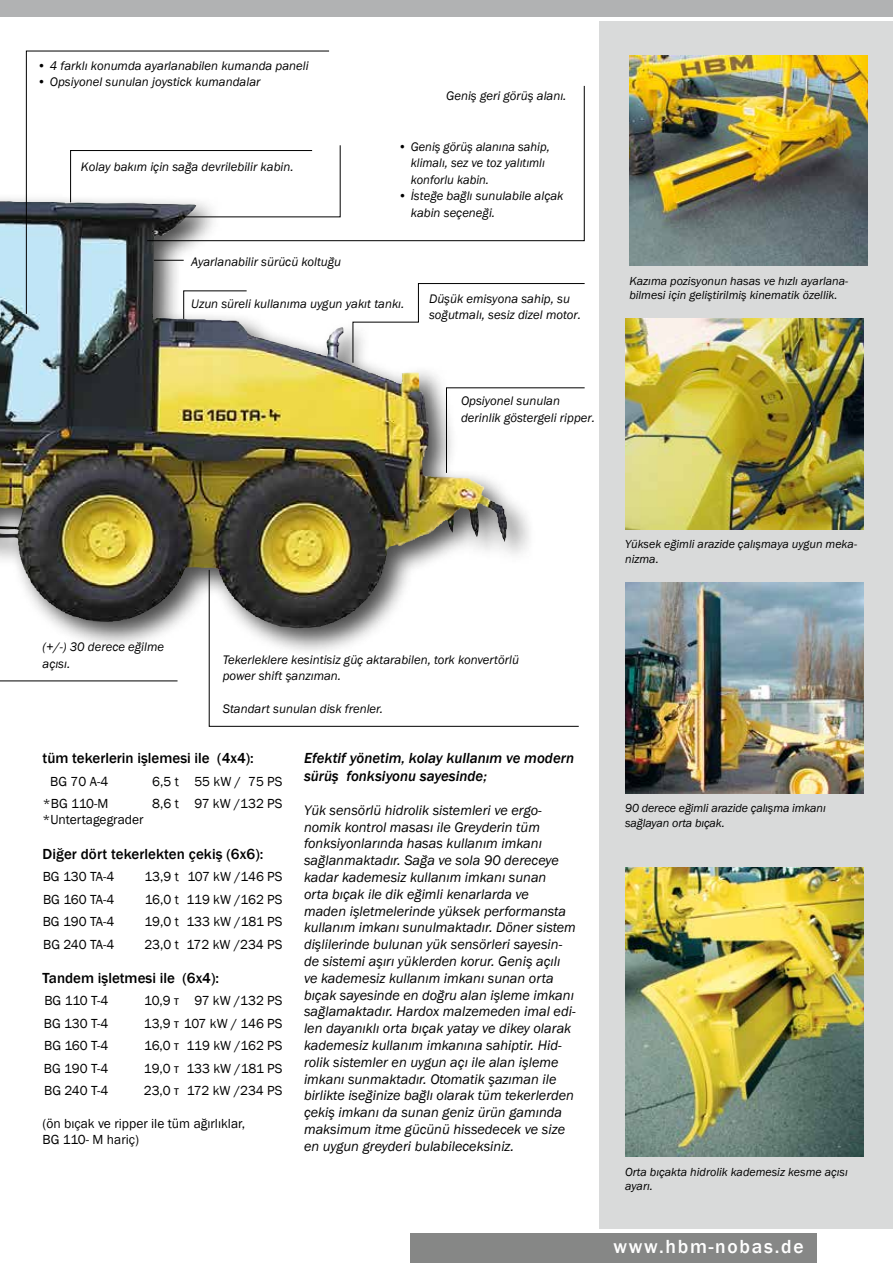
<style>
.page{position:relative;width:893px;height:1263px;background:#fff}
.page>*{position:absolute;margin:0;border:0;box-sizing:border-box;transform-origin:0 0}
.t1{font:500 19.5px "Franklin Gothic";letter-spacing:.09em;color:#fff}
.t2{font:500 15px "Franklin Gothic";color:#000}
.t3{font:italic 500 15px/18px "Franklin Gothic";color:#000}
.t4{font:italic 14.25px/16.8px "Franklin Gothic";color:#000}
.t5{font:13.5px/16.2px "Franklin Gothic";color:#000}
.t6{font:italic 12.75px/16.5px "Franklin Gothic";color:#000}
.t7{font:italic 12px/14.4px "Franklin Gothic";color:#000}
</style>
<div class="page">
<div style="left:0;top:0;width:893px;height:17px;background:#b1b2b3"></div>
<div style="left:410px;top:1233px;width:406px;height:30px;background:#868786"></div>
<div style="left:600px;top:21px;width:293px;height:1208px;background:#d9dada"></div>
<div style="left:0;top:193px;width:535px;height:464px;background:#000;opacity:.71"></div>
<img style="left:0;top:201px;width:255px;height:421px">
<img style="left:629px;top:55px;width:238px;height:211px">
<img style="left:625px;top:319px;width:238px;height:210px">
<img style="left:625px;top:583px;width:238px;height:210px">
<img style="left:625px;top:867px;width:238px;height:290px">
<svg style="left:26px;top:50px;width:304px;height:265px"></svg>
<svg style="left:146px;top:85px;width:439px;height:156px"></svg>
<svg style="left:70px;top:145px;width:271px;height:73px"></svg>
<hr style="left:154px;top:260px;width:30px;height:1px;background:#000">
<svg style="left:183px;top:290px;width:64px;height:30px"></svg>
<svg style="left:352px;top:283px;width:233px;height:80px"></svg>
<svg style="left:446px;top:387px;width:139px;height:87px"></svg>
<svg style="left:208px;top:569px;width:371px;height:158px"></svg>
<svg style="left:0;top:514px;width:178px;height:168px"></svg>
<p class="t6" style="left:37px;top:57px;width:273px">• 4 farklı konumda ayarlanabilen kumanda paneli</p>
<p class="t6" style="left:37px;top:74px;width:225px">• Opsiyonel sunulan joystick kumandalar</p>
<p class="t6" style="left:81px;top:158px;width:214px">Kolay bakım için sağa devrilebilir kabin.</p>
<p class="t6" style="left:446px;top:88px;width:122px">Geniş geri görüş alanı.</p>
<p class="t6" style="left:411px;top:139px;width:140px;text-indent:-13px">• Geniş görüş alanına sahip, klimalı, sez ve toz yalıtımlı konforlu kabin.</p>
<p class="t6" style="left:411px;top:188px;width:154px;text-indent:-13px">• İsteğe bağlı sunulabile alçak kabin seçeneği.</p>
<p class="t6" style="left:191px;top:253px;width:152px">Ayarlanabilir sürücü koltuğu</p>
<p class="t6" style="left:191px;top:296px;width:215px">Uzun süreli kullanıma uygun yakıt tankı.</p>
<p class="t6" style="left:429px;top:290px;width:154px">Düşük emisyona sahip, su soğutmalı, sesiz dizel motor.</p>
<p class="t6" style="left:461px;top:393px;width:135px">Opsiyonel sunulan derinlik göstergeli ripper.</p>
<p class="t7" style="left:629px;top:274px;width:220px">Kazıma pozisyonun hasas ve hızlı ayarlana&shy;bilmesi için geliştirilmiş kinematik özellik.</p>
<p class="t6" style="left:43px;top:639px;width:123px">(+/-) 30 derece eğilme açısı.</p>
<p class="t6" style="left:223px;top:651px;width:298px">Tekerleklere kesintisiz güç aktarabilen, tork konvertörlü power shift şanzıman.</p>
<p class="t6" style="left:223px;top:701px;width:162px">Standart sunulan disk frenler.</p>
<p class="t2" style="left:43px;top:749px;width:213px">tüm tekerlerin işlemesi ile (4x4):</p>
<p class="t5" style="left:50px;top:773px;width:60px">BG 70 A-4</p>
<p class="t5" style="left:152px;top:773px;width:132px">6,5 t 55 kW / 75 PS</p>
<p class="t5" style="left:43px;top:796px;width:67px">*BG 110-M</p>
<p class="t5" style="left:152px;top:796px;width:132px">8,6 t 97 kW /132 PS</p>
<p class="t5" style="left:43px;top:812px;width:103px">*Untertagegrader</p>
<p class="t2" style="left:43px;top:844px;width:222px">Diğer dört tekerlekten çekiş (6x6):</p>
<p class="t5" style="left:43px;top:869px;width:73px">BG 130 TA-4</p>
<p class="t5" style="left:144px;top:869px;width:140px">13,9 t 107 kW /146 PS</p>
<p class="t5" style="left:43px;top:891px;width:73px">BG 160 TA-4</p>
<p class="t5" style="left:145px;top:891px;width:139px">16,0 t 119 kW /162 PS</p>
<p class="t5" style="left:43px;top:914px;width:73px">BG 190 TA-4</p>
<p class="t5" style="left:145px;top:914px;width:139px">19,0 t 133 kW /181 PS</p>
<p class="t5" style="left:43px;top:936px;width:73px">BG 240 TA-4</p>
<p class="t5" style="left:144px;top:936px;width:140px">23,0 t 172 kW /234 PS</p>
<p class="t2" style="left:43px;top:968px;width:178px">Tandem işletmesi ile (6x4):</p>
<p class="t5" style="left:44px;top:993px;width:66px">BG 110 T-4</p>
<p class="t5" style="left:144px;top:993px;width:140px">10,9 т 97 kW /132 PS</p>
<p class="t5" style="left:44px;top:1015px;width:66px">BG 130 T-4</p>
<p class="t5" style="left:144px;top:1015px;width:140px">13,9 т 107 kW / 146 PS</p>
<p class="t5" style="left:44px;top:1038px;width:66px">BG 160 T-4</p>
<p class="t5" style="left:144px;top:1038px;width:140px">16,0 т 119 kW /162 PS</p>
<p class="t5" style="left:44px;top:1060px;width:66px">BG 190 T-4</p>
<p class="t5" style="left:144px;top:1060px;width:140px">19,0 т 133 kW /181 PS</p>
<p class="t5" style="left:44px;top:1083px;width:66px">BG 240 T-4</p>
<p class="t5" style="left:144px;top:1083px;width:140px">23,0 т 172 kW /234 PS</p>
<p class="t5" style="left:43px;top:1115px;width:204px">(ön bıçak ve ripper ile tüm ağırlıklar,<br>BG 110- M hariç)</p>
<p class="t3" style="left:304px;top:749px;width:272px">Efektif yönetim, kolay kullanım ve modern sürüş fonksiyonu sayesinde;</p>
<p class="t4" style="left:304px;top:802px;width:273px">Yük sensörlü hidrolik sistemleri ve ergo&shy;nomik kontrol masası ile Greyderin tüm fonksiyonlarında hasas kullanım imkanı sağlanmaktadır. Sağa ve sola 90 dereceye kadar kademesiz kullanım imkanı sunan<br>orta bıçak ile dik eğimli kenarlarda ve<br>maden işletmelerinde yüksek performansta kullanım imkanı sunulmaktadır. Döner sistem dişlilerinde bulunan yük sensörleri sayesin&shy;de sistemi aşırı yüklerden korur. Geniş açılı ve kademesiz kullanım imkanı sunan orta bıçak sayesinde en doğru alan işleme imkanı sağlamaktadır. Hardox malzemeden imal edi&shy;len dayanıklı orta bıçak yatay ve dikey olarak kademesiz kullanım imkanına sahiptir. Hid&shy;rolik sistemler en uygun açı ile alan işleme imkanı sunmaktadır. Otomatik şazıman ile birlikte iseğinize bağlı olarak tüm tekerlerden çekiş imkanı da sunan geniz ürün gamında maksimum itme gücünü hissedecek ve size en uygun greyderi bulabileceksiniz.</p>
<p class="t7" style="left:625px;top:537px;width:233px">Yüksek eğimli arazide çalışmaya uygun meka&shy;nizma.</p>
<p class="t7" style="left:625px;top:801px;width:202px">90 derece eğimli arazide çalışma imkanı sağlayan orta bıçak.</p>
<p class="t7" style="left:625px;top:1165px;width:224px">Orta bıçakta hidrolik kademesiz kesme açısı ayarı.</p>
<h1 class="t1" style="left:613px;top:1235px;width:192px">www.hbm-nobas.de</h1>
</div>
